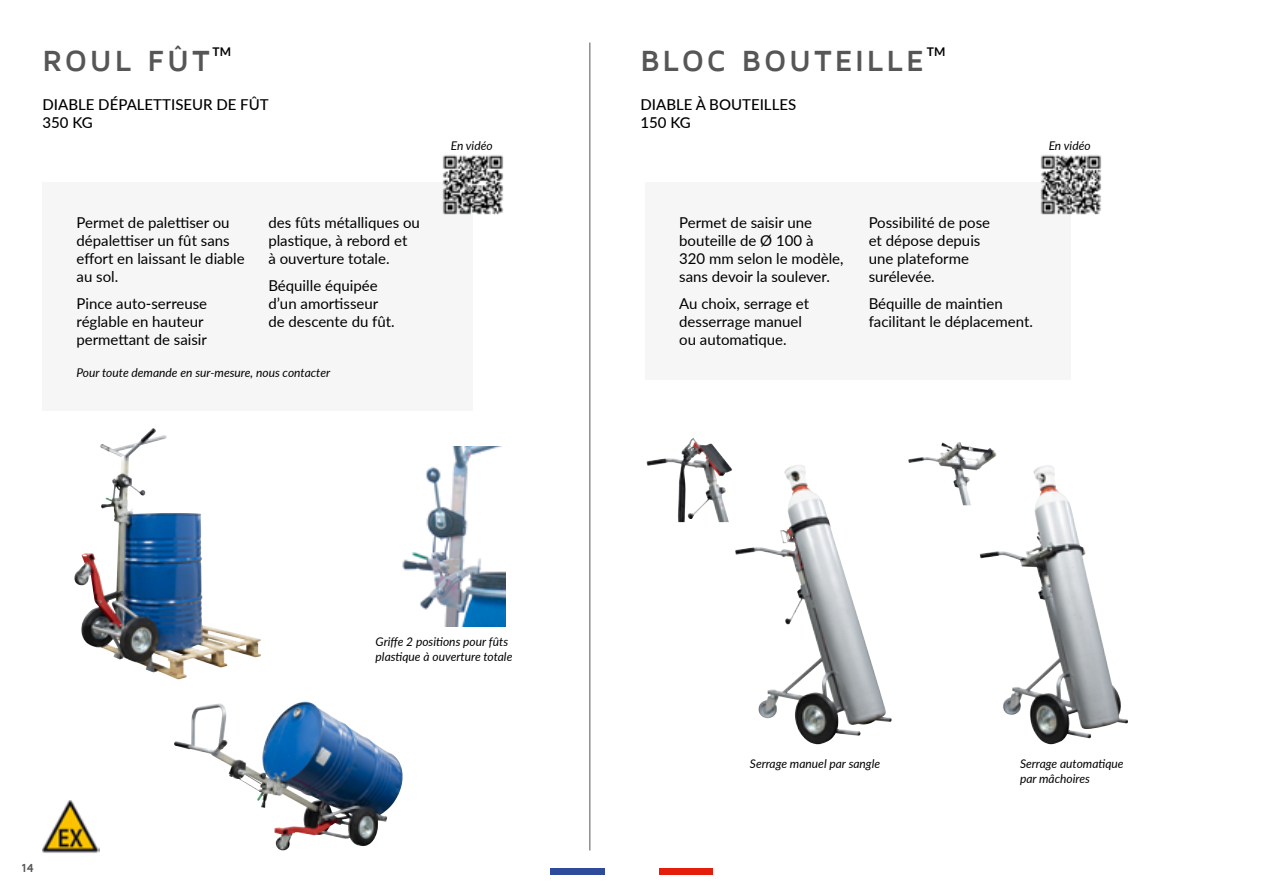
<style>
.page{position:relative;width:1263px;height:893px;background:#fff}
.page>*{position:absolute;margin:0;border:0;box-sizing:border-box;transform-origin:0 0}
.t1{font:700 30px "Maven Pro";letter-spacing:.095em;color:#565655}
.t2{font:15px/18px "Lato";color:#000}
.t3{font:500 15px/18px "Lato";color:#000}
.t4{font:italic 12px/15px "Lato";color:#000}
.t5{font:700 12px "Lato";color:#000}
.t6{font:700 12px "Maven Pro";color:#565655}
</style>
<div class="page">
<div style="left:659px;top:868px;width:54px;height:7px;background:#e41e0a"></div>
<div style="left:550px;top:868px;width:54px;height:7px;background:#2e4a9b"></div>
<hr style="left:590px;top:43px;width:1px;height:807px;background:#565655">
<div style="left:43px;top:182px;width:430px;height:229px;background:#f6f6f6"></div>
<img style="left:442px;top:155px;width:62px;height:60px">
<img style="left:43px;top:801px;width:57px;height:52px">
<img style="left:74px;top:429px;width:187px;height:250px">
<img style="left:174px;top:703px;width:213px;height:148px">
<img style="left:402px;top:446px;width:104px;height:181px">
<div style="left:645px;top:182px;width:426px;height:198px;background:#f6f6f6"></div>
<img style="left:1040px;top:155px;width:62px;height:60px">
<img style="left:735px;top:468px;width:157px;height:276px">
<img style="left:646px;top:438px;width:86px;height:84px">
<img style="left:980px;top:465px;width:148px;height:280px">
<img style="left:908px;top:442px;width:89px;height:63px">
<h1 class="t1" style="left:43px;top:45px;width:168px">ROUL FÛT</h1>
<p class="t5" style="left:212px;top:43px;width:20px">TM</p>
<p class="t3" style="left:43px;top:95px;width:228px">DIABLE DÉPALETTISEUR DE FÛT<br>350 KG</p>
<p class="t2" style="left:77px;top:213px;width:170px">Permet de palettiser ou dépalettiser un fût sans effort en laissant le diable au sol.</p>
<p class="t2" style="left:77px;top:294px;width:132px">Pince auto-serreuse réglable en hauteur permettant de saisir</p>
<p class="t2" style="left:268px;top:213px;width:153px">des fûts métalliques ou plastique, à rebord et<br>à ouverture totale.</p>
<p class="t2" style="left:268px;top:276px;width:128px">Béquille équipée d’un amortisseur de descente du fût.</p>
<p class="t4" style="left:77px;top:365px;width:255px">Pour toute demande en sur-mesure, nous contacter</p>
<p class="t4" style="left:451px;top:138px;width:43px">En vidéo</p>
<p class="t6" style="left:21px;top:861px;width:15px">14</p>
<p class="t4" style="left:376px;top:634px;width:138px">Griffe 2 positions pour fûts plastique à ouverture totale</p>
<h1 class="t1" style="left:640px;top:45px;width:285px">BLOC BOUTEILLE</h1>
<p class="t5" style="left:927px;top:43px;width:20px">TM</p>
<p class="t3" style="left:640px;top:95px;width:157px">DIABLE À BOUTEILLES<br>150 KG</p>
<p class="t4" style="left:1049px;top:138px;width:43px">En vidéo</p>
<p class="t2" style="left:679px;top:213px;width:166px">Permet de saisir une bouteille de Ø 100 à<br>320 mm selon le modèle, sans devoir la soulever.</p>
<p class="t2" style="left:679px;top:294px;width:131px">Au choix, serrage et desserrage manuel ou automatique.</p>
<p class="t2" style="left:869px;top:213px;width:123px">Possibilité de pose et dépose depuis une plateforme surélevée.</p>
<p class="t2" style="left:869px;top:294px;width:166px">Béquille de maintien facilitant le déplacement.</p>
<p class="t4" style="left:750px;top:755px;width:132px">Serrage manuel par sangle</p>
<p class="t4" style="left:1020px;top:755px;width:105px">Serrage automatique par mâchoires</p>
</div>
